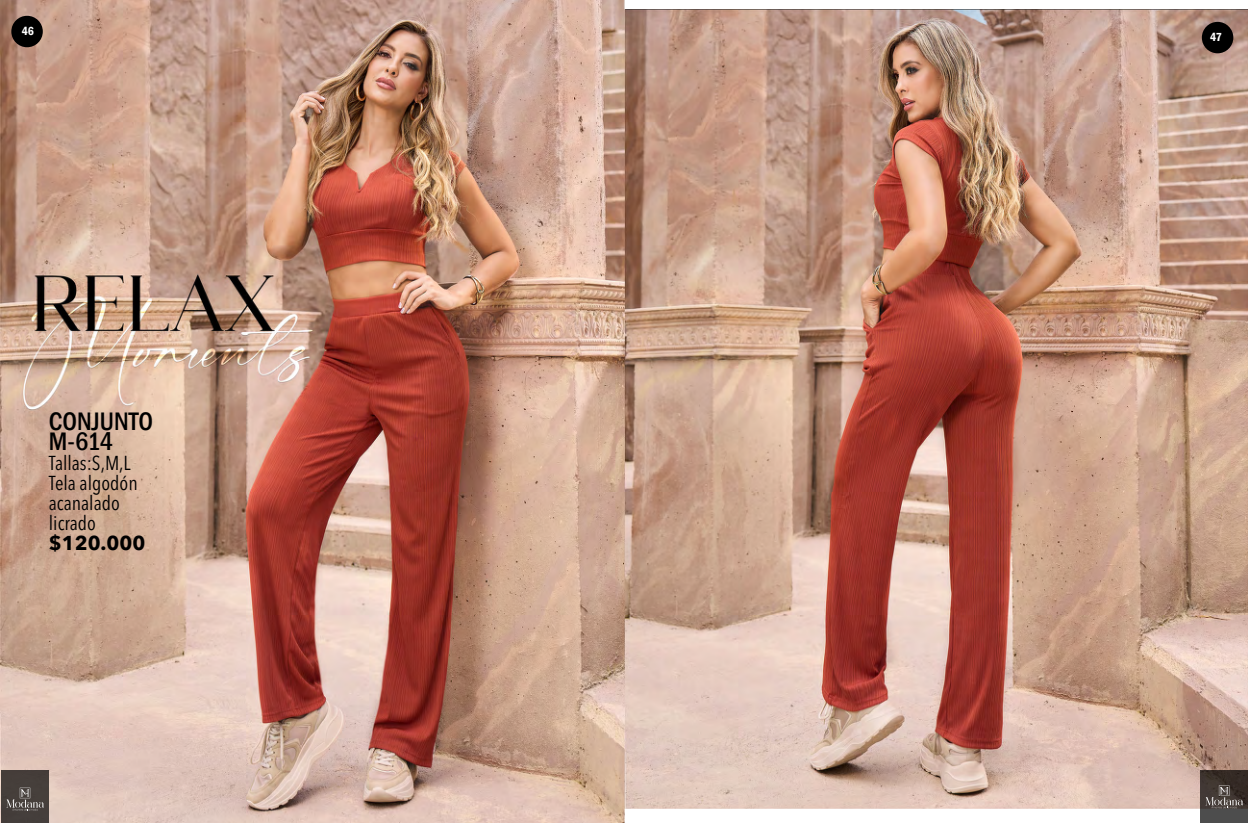
<style>
.page{position:relative;width:1248px;height:823px;background:#fff}
.page>*{position:absolute;margin:0;border:0;box-sizing:border-box;transform-origin:0 0}
.t1{font:500 condensed 26px/20px "Franklin Gothic";color:#000}
.t2{font:condensed 20px/20px "Avenir Next LT Pro";color:#000}
.t3{font:700 20px "Avenir Next LT Pro";color:#000}
.t4{font:600 condensed 12px "Franklin Gothic";color:#fff}
</style>
<div class="page">
<img style="left:0;top:0;width:1247px;height:822px">
<div style="left:11px;top:16px;width:32px;height:31px;background:#000;border-radius:50%"></div>
<div style="left:1201px;top:22px;width:32px;height:31px;background:#000;border-radius:50%"></div>
<div style="left:1px;top:770px;width:48px;height:52px;background:#453e3a"></div>
<svg style="left:1200px;top:770px;width:47px;height:52px"></svg>
<svg style="left:6px;top:787px;width:38px;height:23px"></svg>
<svg style="left:1205px;top:784px;width:37px;height:23px"></svg>
<p class="t4" style="left:22px;top:23px;width:14px">46</p>
<h1 class="t1" style="left:49px;top:410px;width:106px">CONJUNTO<br>M-614</h1>
<p class="t2" style="left:49px;top:452px;width:90px">Tallas:S,M,L<br>Tela algodón acanalado licrado</p>
<p class="t3" style="left:49px;top:530px;width:98px">$120.000</p>
<p class="t4" style="left:1209px;top:29px;width:13px">47</p>
</div>
